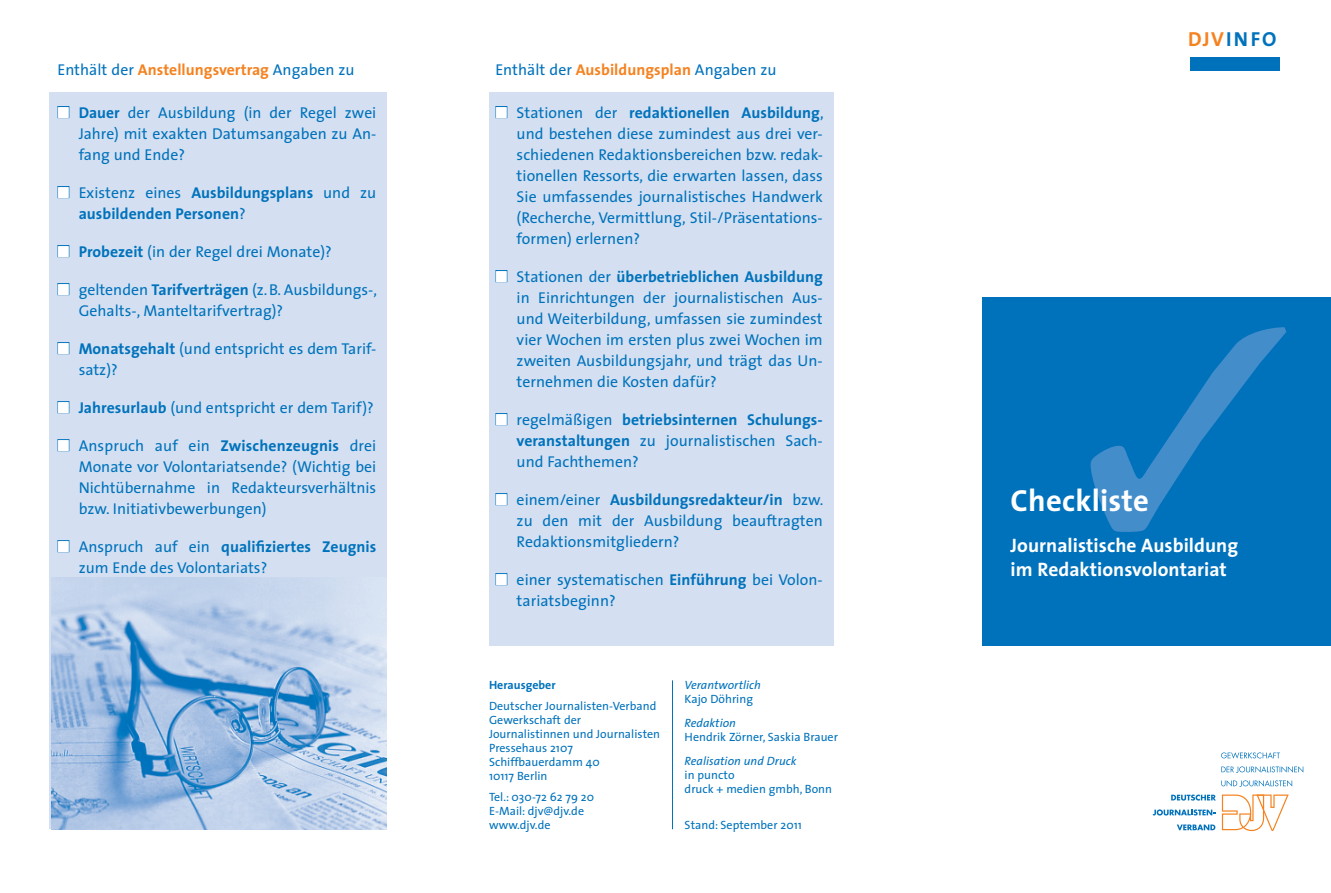
<style>
.page{position:relative;width:1331px;height:893px;background:#fff}
.page>*{position:absolute;margin:0;border:0;box-sizing:border-box;transform-origin:0 0}
.t1{font:700 30.75px "The Sans";letter-spacing:.005em;color:#fff}
.t2{font:700 20.4px "The Sans";letter-spacing:.1em;color:#0072bc}
.t3{font:700 19.5px/24px "The Sans";color:#fff}
.t4{font:15.75px/21px "The Sans";color:#0072bc;text-align:justify}
.t5{font:700 15.75px/21px "The Sans";color:#0072bc}
.t6{font:12px/14.1px "The Sans";color:#0072bc}
.t7{font:italic 12px "The Sans";color:#0072bc}
.t8{font:700 12px "The Sans";color:#0072bc}
.s1{font-weight:700;color:#f58220}
.s2{font-weight:700}
.s3{font-weight:400}
.s4{color:#f58220}
</style>
<div class="page">
<svg style="left:1221px;top:752px;width:82px;height:35px"></svg>
<svg style="left:1171px;top:794px;width:45px;height:7px"></svg>
<svg style="left:1152px;top:809px;width:63px;height:6px"></svg>
<svg style="left:1177px;top:824px;width:38px;height:6px"></svg>
<svg style="left:1222px;top:794px;width:67px;height:37px"></svg>
<div style="left:489px;top:92px;width:344px;height:554px;background:#d4e0f1"></div>
<div style="left:50px;top:92px;width:337px;height:737px;background:#d4e0f1"></div>
<div style="left:982px;top:297px;width:349px;height:349px;background:#0072bc"></div>
<div style="left:1190px;top:57px;width:89px;height:14px;background:#0072bc"></div>
<img style="left:51px;top:577px;width:336px;height:252px">
<hr style="left:672px;top:680px;width:1px;height:149px;background:#0072bc">
<p class="t4" style="left:57px;top:61px;width:299px">Enthält der <span class="s1">Anstellungsvertrag</span> Angaben zu</p>
<p class="t4" style="left:79px;top:103px;width:299px;text-indent:-21px">■ <span class="s2">Dauer</span> der Ausbildung (in der Regel zwei Jahre) mit exakten Datumsangaben zu An&shy;fang und Ende?</p>
<p class="t5" style="left:79px;top:182px;width:299px;text-indent:-21px">■ <span class="s3">Existenz eines</span> Ausbildungsplans <span class="s3">und zu </span>ausbildenden Personen<span class="s3">?</span></p>
<p class="t4" style="left:57px;top:242px;width:276px">■ <span class="s2">Probezeit</span> (in der Regel drei Monate)?</p>
<p class="t4" style="left:79px;top:280px;width:300px;text-indent:-21px">■ geltenden <span class="s2">Tarifverträgen</span> (z.B. Ausbildungs-,<br>Gehalts-, Manteltarifvertrag)?</p>
<p class="t4" style="left:79px;top:339px;width:299px;text-indent:-21px">■ <span class="s2">Monatsgehalt</span> (und entspricht es dem Tarif&shy;satz)?</p>
<p class="t4" style="left:57px;top:398px;width:318px">■ <span class="s2">Jahresurlaub</span> (und entspricht er dem Tarif)?</p>
<p class="t4" style="left:79px;top:436px;width:299px;text-indent:-21px">■ Anspruch auf ein <span class="s2">Zwischenzeugnis</span> drei Monate vor Vo lontariatsende? (Wichtig bei Nicht übernahme in Redakteursverhältnis bzw. Initiativbewerbungen)</p>
<p class="t4" style="left:79px;top:537px;width:299px;text-indent:-21px">■ Anspruch auf ein <span class="s2">qualifiziertes Zeugnis </span>zum Ende des Volontariats?</p>
<p class="t4" style="left:495px;top:61px;width:283px">Enthält der <span class="s1">Ausbildungsplan</span> Angaben zu</p>
<p class="t4" style="left:517px;top:103px;width:308px;text-indent:-21px">■ Stationen der <span class="s2">redaktionellen Ausbildung</span>, und bestehen diese zumindest aus drei ver&shy;schiedenen Redaktionsbereichen bzw. redak&shy;tionellen Ressorts, die erwarten lassen, dass Sie umfassendes journalistisches Handwerk (Recherche, Vermittlung, Stil-/Präsentations&shy;formen) erlernen?</p>
<p class="t4" style="left:517px;top:267px;width:308px;text-indent:-21px">■ Stationen der <span class="s2">überbetrieblichen Ausbildung </span>in Einrichtungen der journalistischen Aus&shy;und Weiterbildung, umfassen sie zumindest vier Wochen im ersten plus zwei Wochen im zweiten Ausbildungsjahr, und trägt das Un&shy;ternehmen die Kosten dafür?</p>
<p class="t4" style="left:517px;top:410px;width:308px;text-indent:-21px">■ regelmäßigen <span class="s2">betriebsinternen Schulungs&shy;veranstaltungen</span> zu journalistischen Sach&shy;und Fachthemen?</p>
<p class="t4" style="left:517px;top:490px;width:308px;text-indent:-21px">■ einem/einer <span class="s2">Ausbildungsredakteur/in</span> bzw. zu den mit der Ausbildung beauftragten Redak tionsmitgliedern?</p>
<p class="t4" style="left:517px;top:570px;width:308px;text-indent:-21px">■ einer systematischen <span class="s2">Einführung</span> bei Volon&shy;tariats beginn?</p>
<p class="t8" style="left:489px;top:679px;width:68px">Herausgeber</p>
<p class="t6" style="left:489px;top:700px;width:173px">Deutscher Journalisten-Verband<br>Gewerkschaft der<br>Journalistinnen und Journalisten<br>Pressehaus 2107<br>Schiffbauerdamm 40<br>10117 Berlin</p>
<p class="t6" style="left:489px;top:791px;width:107px">Tel.: 030-72 62 79 20<br>E-Mail: djv@djv.de www.djv.de</p>
<p class="t7" style="left:685px;top:678px;width:78px">Verantwortlich</p>
<p class="t6" style="left:685px;top:693px;width:70px">Kajo Döhring</p>
<p class="t7" style="left:685px;top:716px;width:53px">Redaktion</p>
<p class="t6" style="left:685px;top:731px;width:155px">Hendrik Zörner, Saskia Brauer</p>
<p class="t7" style="left:685px;top:753px;width:113px">Realisation und Druck</p>
<p class="t6" style="left:685px;top:769px;width:149px">in puncto<br>druck + medien gmbh, Bonn</p>
<p class="t6" style="left:685px;top:819px;width:119px">Stand: September 2011</p>
<p class="t2" style="left:1188px;top:29px;width:90px"><span class="s4">DJV</span>INFO</p>
<h1 class="t1" style="left:1011px;top:485px;width:140px">Checkliste</h1>
<p class="t3" style="left:1011px;top:534px;width:229px">Journalistische Ausbildung im Redaktionsvolontariat</p>
</div>
